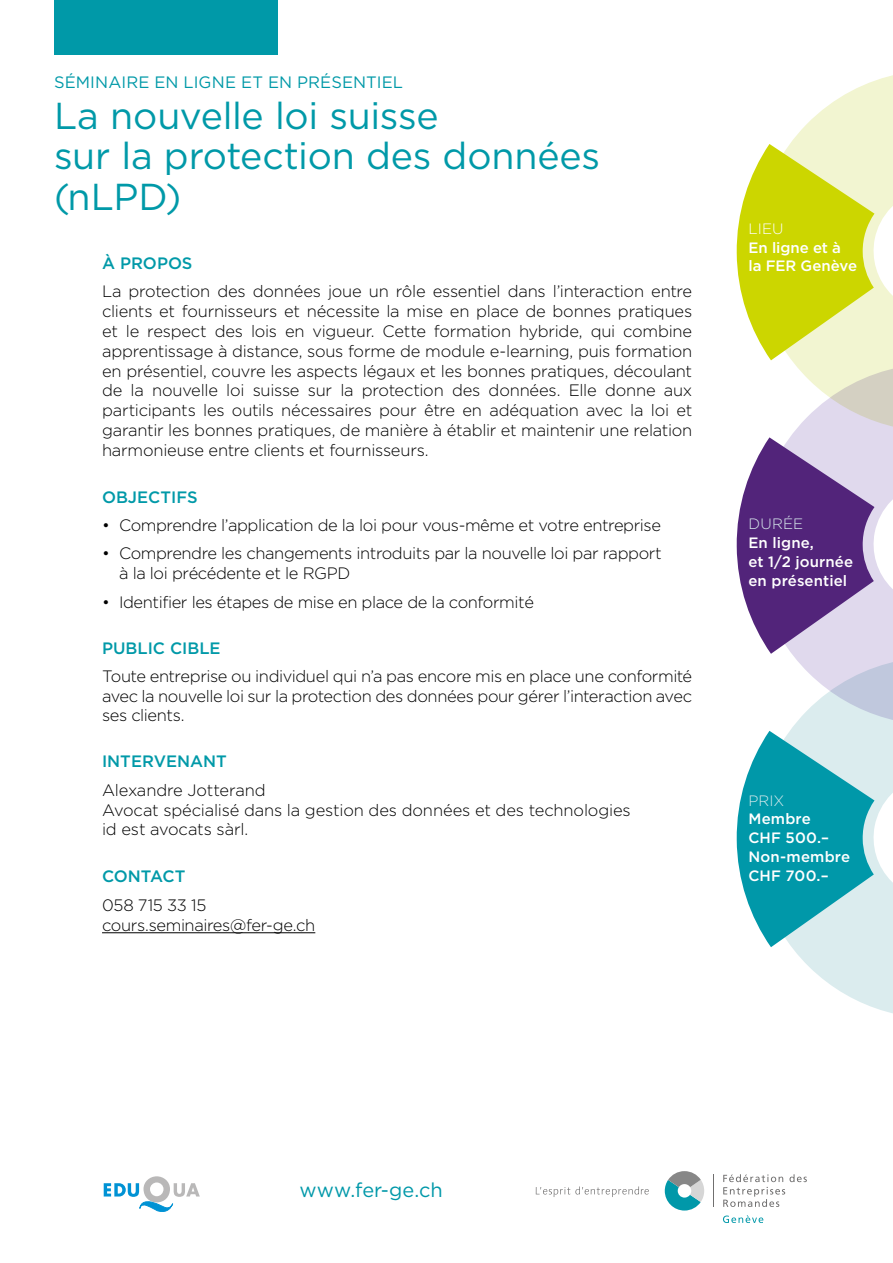
<style>
.page{position:relative;width:893px;height:1263px;background:#fff}
.page>*{position:absolute;margin:0;border:0;box-sizing:border-box;transform-origin:0 0}
.t1{font:37.5px/40.5px "Gotham HTF";letter-spacing:-.01em;color:#0099a8}
.t2{font:19.95px "Gotham HTF";color:#0098a9}
.t3{font:300 16.5px/19.8px "Gotham HTF";letter-spacing:-.025em;color:#000}
.t4{font:500 16.5px "Gotham HTF";color:#0099a8}
.t5{font:16.5px "Gotham HTF";letter-spacing:.01em;color:#0099a8}
.t6{font:500 15px/18.8px "Gotham HTF";letter-spacing:.01em;color:#fff}
.t7{font:300 15px "Gotham HTF";letter-spacing:.01em;color:#d9ebed}
.t8{font:300 15px "Gotham HTF";color:#fff}
</style>
<div class="page">
<hr style="left:102px;top:932px;width:213px;height:1px;background:#000">
<div style="left:54px;top:0;width:224px;height:54px;background:#0099a8"></div>
<svg style="left:790px;top:726px;width:103px;height:288px;fill:#dbecee"></svg>
<svg style="left:736px;top:731px;width:138px;height:216px;background:#4fb6c2"></svg>
<svg style="left:790px;top:433px;width:103px;height:293px"></svg>
<svg style="left:736px;top:437px;width:138px;height:217px;background:#8666a3"></svg>
<svg style="left:770px;top:75px;width:123px;height:358px"></svg>
<svg style="left:736px;top:144px;width:138px;height:216px;background:#dae14c"></svg>
<svg style="left:723px;top:1215px;width:40px;height:8px"></svg>
<svg style="left:665px;top:1171px;width:39px;height:39px"></svg>
<svg style="left:723px;top:1174px;width:84px;height:33px"></svg>
<hr style="left:713px;top:1175px;width:1px;height:32px;background:#706f6f">
<svg style="left:536px;top:1186px;width:113px;height:11px"></svg>
<svg style="left:104px;top:1176px;width:96px;height:36px"></svg>
<p class="t5" style="left:54px;top:73px;width:351px">SÉMINAIRE EN LIGNE ET EN PRÉSENTIEL</p>
<h1 class="t1" style="left:54px;top:95px;width:548px">La nouvelle loi suisse<br>sur la protection des données (nLPD)</h1>
<p class="t4" style="left:102px;top:254px;width:92px">À PROPOS</p>
<p class="t3" style="left:102px;top:281px;width:592px;text-align:justify">La protection des données joue un rôle essentiel dans l’interaction entre clients et fournisseurs et nécessite la mise en place de bonnes pratiques et le respect des lois en vigueur. Cette formation hybride, qui combine apprentissage à distance, sous forme de module e-learning, puis formation en présentiel, couvre les aspects légaux et les bonnes pratiques, découlant de la nouvelle loi suisse sur la protection des données. Elle donne aux participants les outils nécessaires pour être en adéquation avec la loi et garantir les bonnes pratiques, de manière à établir et maintenir une relation harmonieuse entre clients et fournisseurs.</p>
<p class="t4" style="left:102px;top:488px;width:97px">OBJECTIFS</p>
<p class="t3" style="left:102px;top:515px;width:560px">• Comprendre l’application de la loi pour vous-même et votre entreprise</p>
<p class="t3" style="left:119px;top:543px;width:544px;text-indent:-17px">• Comprendre les changements introduits par la nouvelle loi par rapport à la loi précédente et le RGPD</p>
<p class="t3" style="left:102px;top:592px;width:434px">• Identifier les étapes de mise en place de la conformité</p>
<p class="t4" style="left:102px;top:638px;width:120px">PUBLIC CIBLE</p>
<p class="t3" style="left:102px;top:666px;width:592px;text-align:justify">Toute entreprise ou individuel qui n’a pas encore mis en place une conformité avec la nouvelle loi sur la protection des données pour gérer l’interaction avec ses clients.</p>
<p class="t4" style="left:102px;top:752px;width:126px">INTERVENANT</p>
<p class="t3" style="left:102px;top:780px;width:530px">Alexandre Jotterand<br>Avocat spécialisé dans la gestion des données et des technologies id est avocats sàrl.</p>
<p class="t4" style="left:102px;top:867px;width:85px">CONTACT</p>
<p class="t3" style="left:102px;top:895px;width:215px">058 715 33 15 cours.seminaires@fer-ge.ch</p>
<p class="t8" style="left:748px;top:220px;width:37px">LIEU</p>
<p class="t6" style="left:748px;top:237px;width:110px">En ligne et à la FER Genève</p>
<p class="t7" style="left:748px;top:516px;width:56px">DURÉE</p>
<p class="t6" style="left:748px;top:533px;width:106px">En ligne,<br>et 1/2 journée en présentiel</p>
<p class="t7" style="left:748px;top:792px;width:38px">PRIX</p>
<p class="t6" style="left:748px;top:809px;width:103px">Membre<br>CHF 500.–<br>Non-membre<br>CHF 700.–</p>
<p class="t2" style="left:299px;top:1179px;width:145px">www.fer-ge.ch</p>
</div>
